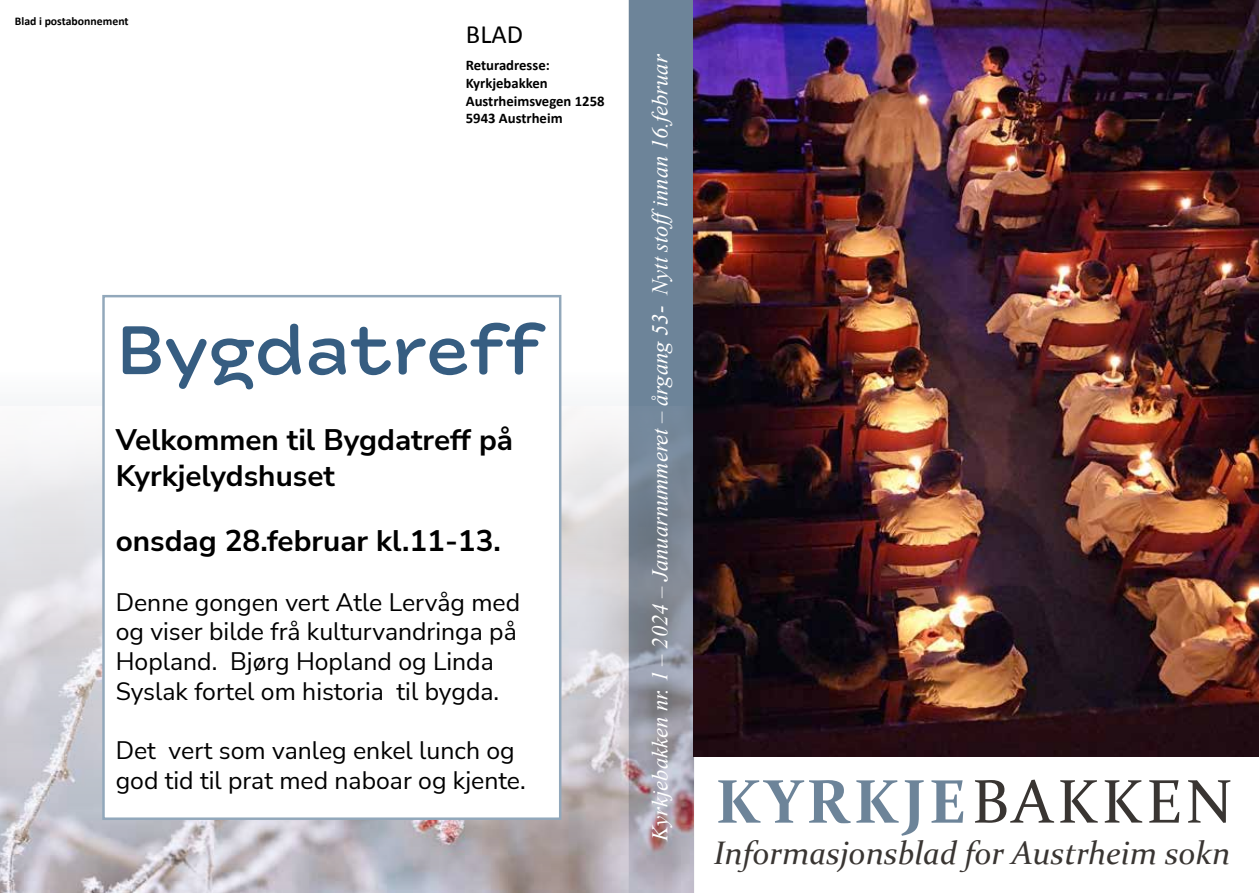
<style>
.page{position:relative;width:1259px;height:893px;background:#fff}
.page>*{position:absolute;margin:0;border:0;box-sizing:border-box;transform-origin:0 0}
.t1{font:500 72.75px "New Farm";color:#365d81}
.t2{font:61.95px "Constantia";letter-spacing:.06em;color:#393532}
.t3{font:italic 32.7px "Constantia";color:#393532}
.t4{font:700 29.7px/35.7px "Nunito Sans";color:#000}
.t5{font:26.4px "Calibri";color:#000}
.t6{font:24.75px/29.7px "Nunito Sans";color:#000}
.t7{font:italic 22.5px "Times New Roman";color:#fff}
.t8{font:700 14.7px/17.7px "Calibri";color:#000}
.t9{font:700 11.7px "Calibri";color:#000}
.s1{font-weight:700;color:#6d8499}
.s2{font-weight:700;font-size:62.1px;color:#6d8499}
</style>
<div class="page">
<div style="left:629px;top:0;width:65px;height:893px;background:#6d8499"></div>
<svg style="left:561px;top:372px;width:132px;height:34px"></svg>
<img style="left:0;top:406px;width:693px;height:487px">
<img style="left:693px;top:0;width:566px;height:757px">
<div style="left:102px;top:295px;width:459px;height:525px;background:#fff;border:2px solid #92a8bb"></div>
<p class="t9" style="left:15px;top:13px;width:115px">Blad i postabonnement</p>
<p class="t5" style="left:466px;top:18px;width:59px">BLAD</p>
<p class="t8" style="left:466px;top:56px;width:140px">Returadresse:<br>Kyrkjebakken<br>Austrheimsvegen 1258<br>5943 Austrheim</p>
<h1 class="t1" style="left:116px;top:305px;width:431px">Bygdatreff</h1>
<p class="t4" style="left:116px;top:421px;width:399px">Velkommen til Bygdatreff på<br>Kyrkjelydshuset</p>
<p class="t4" style="left:116px;top:522px;width:387px">onsdag 28.februar kl.11-13.</p>
<p class="t6" style="left:116px;top:586px;width:406px">Denne gongen vert Atle Lervåg med og viser bilde frå kulturvandringa på Hopland. Bjørg Hopland og Linda Syslak fortel om historia til bygda.</p>
<p class="t6" style="left:116px;top:735px;width:411px">Det vert som vanleg enkel lunch og god tid til prat med naboar og kjente.</p>
<p class="t7" style="left:644px;top:840px;width:788px;rotate:-90deg">Kyrkjebakken nr. 1 – 2024 – Januarnummeret – årgang 53- Nytt stoffinnan 16.februar</p>
<h2 class="t2" style="left:715px;top:759px;width:518px"><span class="s1">KYRK</span><span class="s2">J</span><span class="s1">E</span>BAKKEN</h2>
<h3 class="t3" style="left:714px;top:830px;width:518px">Informasjonsblad for Austrheim sokn</h3>
</div>
